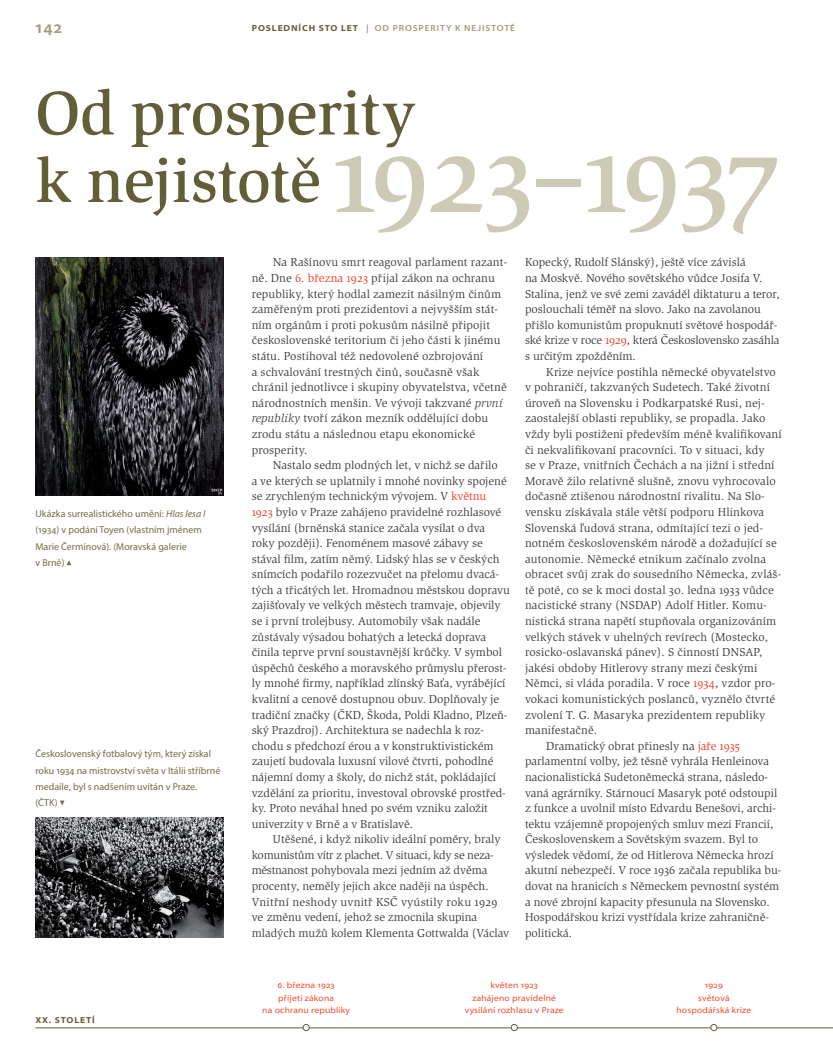
<style>
.page{position:relative;width:833px;height:1063px;background:#fff}
.page>*{position:absolute;margin:0;border:0;box-sizing:border-box;transform-origin:0 0}
.letopočet{font:500 112.5px "Slimbach Itc SCTOT";letter-spacing:-.025em;color:#cdcbb6}
.Heading_1{font:500 63.75px/67.5px "Slimbach Itc TOT";color:#625e38}
.t1{font:600 17.5px "Myriad Pro";color:#9f9b7b}
.t2{font:11.88px/15.6px "Slimbach Itc TOT";color:#3e3e3f}
.Popisek{font:10px/16.2px "Myriad Pro";color:#726e49}
.lista_red{font:semi-expanded 8.75px "Myriad Pro";letter-spacing:.02em;color:#f04c28}
.t3{font:600 semi-expanded 8.75px "Myriad Pro";letter-spacing:.1em;color:#9f9b7b}
.lista_start{font:700 semi-expanded 8.75px "Myriad Pro";letter-spacing:.1em;color:#625e38}
.s1{font-weight:700;color:#625e38}
.s2{font-weight:700}
.s3{font-style:italic}
.s4{color:#ef3e22}
</style>
<div class="page">
<hr style="left:35px;top:1028px;width:798px;height:1px;background:#625e38">
<img style="left:35px;top:257px;width:188px;height:239px">
<img style="left:35px;top:818px;width:188px;height:120px">
<div style="left:303px;top:1024px;width:6px;height:7px;background:#fff;border-radius:50%"></div>
<div style="left:303px;top:1024px;width:7px;height:7px;border:1px solid #625e38;border-radius:50%"></div>
<div style="left:511px;top:1024px;width:6px;height:7px;background:#fff;border-radius:50%"></div>
<div style="left:511px;top:1024px;width:7px;height:7px;border:1px solid #625e38;border-radius:50%"></div>
<div style="left:711px;top:1024px;width:6px;height:7px;background:#fff;border-radius:50%"></div>
<div style="left:710px;top:1024px;width:7px;height:7px;border:1px solid #625e38;border-radius:50%"></div>
<svg style="left:67px;top:560px;width:4px;height:5px"></svg>
<svg style="left:60px;top:801px;width:4px;height:4px"></svg>
<h3 class="t1" style="left:35px;top:16px;width:28px">142</h3>
<p class="t3" style="left:252px;top:24px;width:265px"><span class="s1">POSLEDNÍCH STO LET</span> <span class="s2">|</span> OD PROSPERITY K NEJISTOTĚ</p>
<p class="Heading_1" style="left:35px;top:80px;width:380px">Od prosperity k nejistotě</p>
<p class="letopočet" style="left:332px;top:108px;width:450px">1923–1937</p>
<p class="Popisek" style="left:35px;top:505px;width:171px">Ukázka surrealistického umění: <span class="s3">Hlas lesa I </span>(1934) v podání Toyen (vlastním jménem<br>Marie Čermínová). (Moravská galerie</p>
<p class="Popisek" style="left:35px;top:554px;width:31px">v Brně)</p>
<p class="Popisek" style="left:35px;top:746px;width:186px">Československý fotbalový tým, který získal roku 1934 na mistrovství světa v Itálii stříbrné medaile, byl s nadšením uvítán v Praze. (ČTK)</p>
<p class="lista_start" style="left:36px;top:1016px;width:61px">XX. STOLETÍ</p>
<p class="t2" style="left:252px;top:255px;width:257px;text-indent:21px">Na Rašínovu smrt reagoval parlament razant&shy;ně. Dne <span class="s4">6. března 1923</span> přijal zákon na ochranu republiky, který hodlal zamezit násilným činům zaměřeným proti prezidentovi a nejvyšším stát&shy;ním orgánům i proti pokusům násilně připojit československé teritorium či jeho části k jinému státu. Postihoval též nedovolené ozbrojování<br>a schvalování trestných činů, současně však chránil jednotlivce i skupiny obyvatelstva, včetně národnostních menšin. Ve vývoji takzvané <span class="s3">první republiky</span> tvoří zákon mezník oddělující dobu zrodu státu a následnou etapu ekonomické prosperity.</p>
<p class="t2" style="left:252px;top:457px;width:260px;text-indent:21px">Nastalo sedm plodných let, v nichž se dařilo<br>a ve kterých se uplatnily i mnohé novinky spojené se zrychleným technickým vývojem. V <span class="s4">květnu 1923</span> bylo v Praze zahájeno pravidelné rozhlasové vysílání (brněnská stanice začala vysílat o dva roky později). Fenoménem masové zábavy se stával film, zatím němý. Lidský hlas se v českých snímcích podařilo rozezvučet na přelomu dvacá&shy;tých a třicátých let. Hromadnou městskou dopravu zajišťovaly ve velkých městech tramvaje, objevily se i první trolejbusy. Automobily však nadále zůstávaly výsadou bohatých a letecká doprava činila teprve první soustavnější krůčky. V symbol úspěchů českého a moravského průmyslu přerost&shy;ly mnohé firmy, například zlínský Baťa, vyrábějící kvalitní a cenově dostupnou obuv. Doplňovaly je tradiční značky (ČKD, Škoda, Poldi Kladno, Plzeň&shy;ský Prazdroj). Architektura se nadechla k roz&shy;chodu s předchozí érou a v konstruktivistickém zaujetí budovala luxusní vilové čtvrti, pohodlné nájemní domy a školy, do nichž stát, pokládající vzdělání za prioritu, investoval obrovské prostřed&shy;ky. Proto neváhal hned po svém vzniku založit univerzity v Brně a v Bratislavě.</p>
<p class="t2" style="left:252px;top:832px;width:259px;text-indent:21px">Utěšené, i když nikoliv ideální poměry, braly komunistům vítr z plachet. V situaci, kdy se neza&shy;městnanost pohybovala mezi jedním až dvěma procenty, neměly jejich akce naději na úspěch.<br>Vnitřní neshody uvnitř KSČ vyústily roku 1929 ve změnu vedení, jehož se zmocnila skupina mladých mužů kolem Klementa Gottwalda (Václav</p>
<p class="t2" style="left:525px;top:255px;width:256px">Kopecký, Rudolf Slánský), ještě více závislá<br>na Moskvě. Nového sovětského vůdce Josifa V.<br>Stalina, jenž ve své zemi zaváděl diktaturu a teror, poslouchali téměř na slovo. Jako na zavolanou přišlo komunistům propuknutí světové hospodář&shy;ské krize v roce <span class="s4">1929</span>, která Československo zasáhla s určitým zpožděním.</p>
<p class="t2" style="left:525px;top:364px;width:258px;text-indent:21px">Krize nejvíce postihla německé obyvatelstvo v pohraničí, takzvaných Sudetech. Také životní úroveň na Slovensku i Podkarpatské Rusi, nej&shy;zaostalejší oblasti republiky, se propadla. Jako vždy byli postiženi především méně kvalifikovaní či nekvalifikovaní pracovníci. To v situaci, kdy<br>se v Praze, vnitřních Čechách a na jižní i střední Moravě žilo relativně slušně, znovu vyhrocovalo dočasně ztišenou národnostní rivalitu. Na Slo&shy;vensku získávala stále větší podporu Hlinkova Slovenská ľudová strana, odmítající tezi o jed&shy;notném československém národě a dožadující se autonomie. Německé etnikum začínalo zvolna obracet svůj zrak do sousedního Německa, zvláš&shy;tě poté, co se k moci dostal 30. ledna 1933 vůdce nacistické strany (NSDAP) Adolf Hitler. Komu&shy;nistická strana napětí stupňovala organizováním velkých stávek v uhelných revírech (Mostecko, rosicko-oslavanská pánev). S činností DNSAP, jakési obdoby Hitlerovy strany mezi českými Němci, si vláda poradila. V roce <span class="s4">1934</span>, vzdor pro&shy;vokaci komunistických poslanců, vyznělo čtvrté zvolení T. G. Masaryka prezidentem republiky manifestačně.</p>
<p class="t2" style="left:525px;top:738px;width:258px;text-indent:21px">Dramatický obrat přinesly na <span class="s4">jaře 1935 </span>parlamentní volby, jež těsně vyhrála Henleinova nacionalistická Sudetoněmecká strana, následo&shy;vaná agrárníky. Stárnoucí Masaryk poté odstoupil z funkce a uvolnil místo Edvardu Benešovi, archi&shy;tektu vzájemně propojených smluv mezi Francií, Československem a Sovětským svazem. Byl to výsledek vědomí, že od Hitlerova Německa hrozí akutní nebezpečí. V roce 1936 začala republika bu&shy;dovat na hranicích s Německem pevnostní systém a nové zbrojní kapacity přesunula na Slovensko.<br>Hospodářskou krizi vystřídala krize zahraničně&shy;politická.</p>
<p class="lista_red" style="left:278px;top:981px;width:59px">6. března 1923</p>
<p class="lista_red" style="left:278px;top:993px;width:57px">přijetí zákona</p>
<p class="lista_red" style="left:262px;top:1006px;width:89px">na ochranu republiky</p>
<p class="lista_red" style="left:490px;top:981px;width:49px">květen 1923</p>
<p class="lista_red" style="left:472px;top:993px;width:85px">zahájeno pravidelné</p>
<p class="lista_red" style="left:465px;top:1006px;width:100px">vysílání rozhlasu v Praze</p>
<p class="lista_red" style="left:705px;top:981px;width:20px">1929</p>
<p class="lista_red" style="left:698px;top:993px;width:33px">světová</p>
<p class="lista_red" style="left:676px;top:1006px;width:76px">hospodářská krize</p>
</div>
